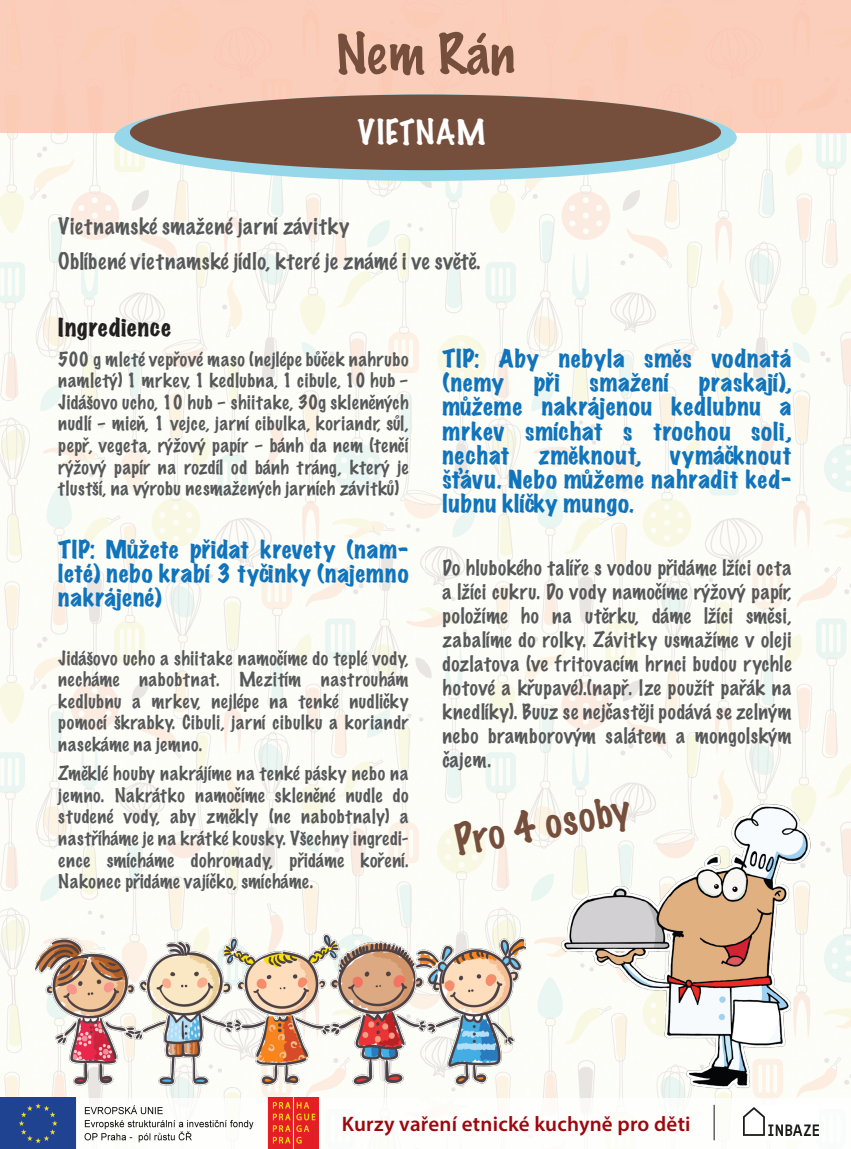
<style>
.page{position:relative;width:851px;height:1149px;background:#fff}
.page>*{position:absolute;margin:0;border:0;box-sizing:border-box;transform-origin:0 0}
.t1{font:100 51px "Marker Felt";color:#754e3c}
.t2{font:100 39px "Marker Felt";color:#754e3c}
.t3{font:100 31.5px "Marker Felt";letter-spacing:.025em;color:#fff}
.t4{font:expanded 22.5px/24px "Marker Felt";letter-spacing:.035em;color:#1074bc;text-align:justify}
.t5{font:expanded 22.5px "Marker Felt";letter-spacing:.04em;color:#231f20}
.t6{font:100 21px/34.5px "Marker Felt";letter-spacing:.025em;color:#57585a}
.t7{font:600 21px "Myriad Pro";letter-spacing:.01em;color:#9d070d}
.t8{font:100 19.5px/24px "Marker Felt";letter-spacing:.03em;color:#57585a;text-align:justify}
.t9{font:100 18px/21.6px "Marker Felt";letter-spacing:.03em;color:#57585a;text-align:justify}
</style>
<div class="page">
<img style="left:0;top:132px;width:850px;height:965px">
<div style="left:0;top:0;width:850px;height:132px;background:#fbcebb"></div>
<img style="left:0;top:1097px;width:319px;height:51px">
<img style="left:743px;top:1107px;width:75px;height:29px">
<div style="left:114px;top:94px;width:622px;height:87px;background:#96d8e9;border-radius:50%"></div>
<div style="left:130px;top:95px;width:591px;height:75px;background:#754e3c;border-radius:50%"></div>
<img style="left:36px;top:922px;width:489px;height:172px">
<img style="left:545px;top:785px;width:305px;height:321px">
<hr style="left:713px;top:1104px;width:1px;height:35px;background:#636366">
<h1 class="t1" style="left:366px;top:13px;width:124px">em Rá</h1>
<h3 class="t3" style="left:357px;top:107px;width:129px">VIETNAM</h3>
<p class="t6" style="left:58px;top:209px;width:423px">Vietnamské smažené jarní závitky<br>Oblíbené vietnamské jídlo, které je známé i ve světě.</p>
<p class="t5" style="left:58px;top:310px;width:114px">Ingredience</p>
<p class="t9" style="left:58px;top:347px;width:351px">500 g mleté vepřové maso (nejlépe bůček nahrubo namletý) 1 mrkev, 1 kedlubna, 1 cibule, 10 hub – Jidášovo ucho, 10 hub – shiitake, 30g skleněných nudlí – mieň, 1 vejce, jarní cibulka, koriandr, sůl, pepř, vegeta, rýžový papír – bánh da nem (tenčí rýžový papír na rozdíl od bánh tráng, který je tlustší, na výrobu nesmažených jarních závitků)</p>
<p class="t4" style="left:58px;top:537px;width:351px">TIP: Můžete přidat krevety (nam&shy;leté) nebo krabí 3 tyčinky (najemno nakrájené)</p>
<p class="t9" style="left:58px;top:646px;width:351px">Jidášovo ucho a shiitake namočíme do teplé vody, necháme nabobtnat. Mezitím nastrouhám kedlubnu a mrkev, nejlépe na tenké nudličky pomocí škrabky. Cibuli, jarní cibulku a koriandr nasekáme na jemno.</p>
<p class="t9" style="left:58px;top:762px;width:351px">Změklé houby nakrájíme na tenké pásky nebo na jemno. Nakrátko namočíme skleněné nudle do studené vody, aby změkly (ne nabobtnaly) a nastříháme je na krátké kousky. Všechny ingredi&shy;ence smícháme dohromady, přidáme koření.<br>Nakonec přidáme vajíčko, smícháme.</p>
<p class="t4" style="left:442px;top:346px;width:350px">TIP: Aby nebyla směs vodnatá (nemy</p>
<p class="t4" style="left:442px;top:370px;width:350px;text-indent:256px">praskají), můžeme nakrájenou kedlubnu a mrkev smíchat s trochou soli, nechat</p>
<p class="t4" style="left:533px;top:370px;width:28px">při</p>
<p class="t4" style="left:589px;top:370px;width:81px">smažení</p>
<p class="t4" style="left:442px;top:442px;width:350px;text-indent:227px">vymáčknout šťávu. Nebo můžeme nahradit ked&shy;lubnu klíčky mungo.</p>
<p class="t4" style="left:538px;top:442px;width:104px">změknout,</p>
<p class="t8" style="left:442px;top:554px;width:350px">Do hlubokého talíře s vodou přidáme lžíci octa a lžíci cukru. Do vody namočíme rýžový papír, položíme ho na utěrku, dáme lžíci směsi, zabalíme do rolky. Závitky usmažíme v oleji dozlatova (ve fritovacím hrnci budou rychle hotové a křupavé).(např. lze použít pařák na knedlíky). Buuz se nejčastěji podává se zelným nebo bramborovým salátem a mongolským čajem.</p>
<h2 class="t2" style="left:449px;top:810px;width:179px;rotate:-11deg">Pro 4 osoby</h2>
<p class="t7" style="left:342px;top:1110px;width:350px">Kurzy vaření etnické kuchyně pro děti</p>
</div>
